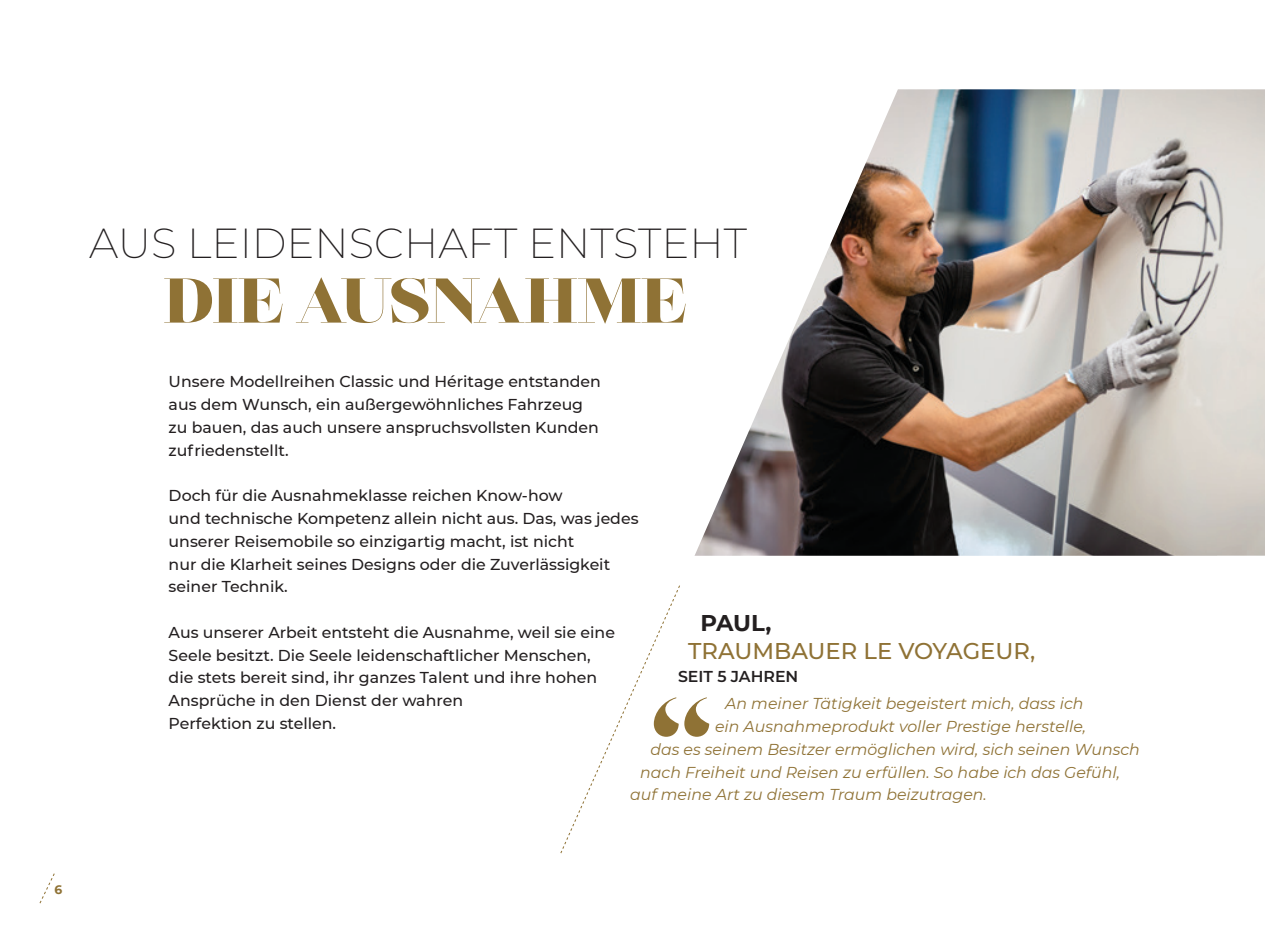
<style>
.page{position:relative;width:1265px;height:943px;background:#fff}
.page>*{position:absolute;margin:0;border:0;box-sizing:border-box;transform-origin:0 0}
.t1{font:63px "Lust Didone";letter-spacing:-.02em;color:#8f7235}
.t2{font:200 42px "Montserrat";color:#231f20}
.t3{font:500 22.75px "Montserrat";color:#8f7235}
.t4{font:700 22.75px "Montserrat";color:#231f20}
.t5{font:500 15.75px/22.8px "Montserrat";color:#231f20}
.t6{font:italic 15.75px "Montserrat";color:#8f7235}
.t7{font:600 15.75px "Montserrat";color:#231f20}
.t8{font:700 12.25px "Montserrat";color:#8f7235}
</style>
<div class="page">
<img style="left:694px;top:89px;width:546px;height:467px">
<svg style="left:560px;top:585px;width:149px;height:268px"></svg>
<svg style="left:39px;top:873px;width:16px;height:31px"></svg>
<svg style="left:1240px;top:89px;width:25px;height:467px;background:#dad6d0"></svg>
<h2 class="t2" style="left:89px;top:215px;width:659px">AUS LEIDENSCHAFT ENTSTEHT</h2>
<h1 class="t1" style="left:164px;top:260px;width:524px">DIE AUSNAHME</h1>
<p class="t5" style="left:169px;top:370px;width:434px">Unsere Modellreihen Classic und Héritage entstanden aus dem Wunsch, ein außergewöhnliches Fahrzeug zu bauen, das auch unsere anspruchsvollsten Kunden zufriedenstellt.</p>
<p class="t5" style="left:169px;top:483px;width:471px">Doch für die Ausnahmeklasse reichen Know-how<br>und technische Kompetenz allein nicht aus. Das, was jedes unserer Reisemobile so einzigartig macht, ist nicht<br>nur die Klarheit seines Designs oder die Zuverlässigkeit seiner Technik.</p>
<p class="t5" style="left:169px;top:620px;width:448px">Aus unserer Arbeit entsteht die Ausnahme, weil sie eine Seele besitzt. Die Seele leidenschaftlicher Menschen, die stets bereit sind, ihr ganzes Talent und ihre hohen Ansprüche in den Dienst der wahren<br>Perfektion zu stellen.</p>
<h3 class="t4" style="left:700px;top:606px;width:73px">PAUL,</h3>
<h3 class="t3" style="left:688px;top:635px;width:349px">TRAUMBAUER LE VOYAGEUR,</h3>
<p class="t7" style="left:678px;top:665px;width:122px">SEIT 5 JAHREN</p>
<p class="t6" style="left:725px;top:693px;width:360px">An meiner Tätigkeit begeistert mich, dass ich</p>
<p class="t6" style="left:715px;top:715px;width:373px">ein Ausnahmeprodukt voller Prestige herstelle,</p>
<p class="t6" style="left:650px;top:738px;width:491px">das es seinem Besitzer ermöglichen wird, sich seinen Wunsch</p>
<p class="t6" style="left:640px;top:761px;width:481px">nach Freiheit und Reisen zu erfüllen. So habe ich das Gefühl,</p>
<p class="t6" style="left:630px;top:784px;width:358px">auf meine Art zu diesem Traum beizutragen.</p>
<p class="t8" style="left:55px;top:881px;width:9px">6</p>
</div>
